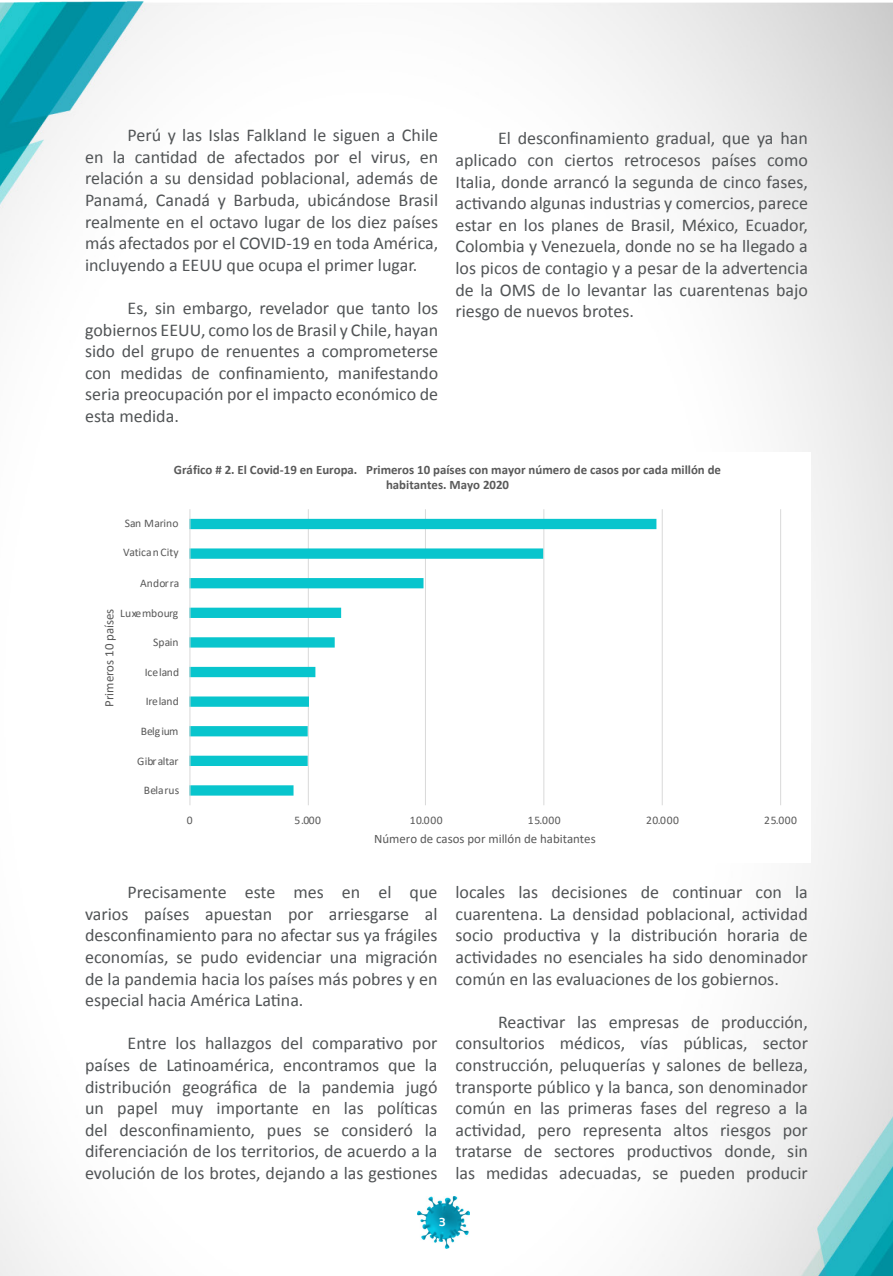
<style>
.page{position:relative;width:893px;height:1276px;background:#fff}
.page>*{position:absolute;margin:0;border:0;box-sizing:border-box;transform-origin:0 0}
.CABEZA{font:18px/21.6px "Calibri";color:#515456;text-align:justify}
.t1{font:13.5px "Berlin Sans FB";color:#fff}
.t2{font:700 12.9px/15.5px "Calibri";color:#595959;text-align:center}
.t3{font:12.9px "Calibri";color:#595959}
.t4{font:11.55px "Calibri";color:#595959}
.t5{font:11.55px "Calibri";letter-spacing:.025em;color:#595959}
</style>
<div class="page">
<img style="left:0;top:1px;width:893px;height:1275px">
<img style="left:418px;top:1196px;width:51px;height:52px">
<div style="left:85px;top:452px;width:726px;height:410px;background:#fff"></div>
<hr style="left:308px;top:509px;width:1px;height:296px;background:#d9d9d9">
<hr style="left:425px;top:509px;width:1px;height:296px;background:#d9d9d9">
<hr style="left:543px;top:509px;width:1px;height:296px;background:#d9d9d9">
<hr style="left:662px;top:509px;width:1px;height:296px;background:#d9d9d9">
<hr style="left:780px;top:509px;width:1px;height:296px;background:#d9d9d9">
<svg style="left:190px;top:519px;width:466px;height:276px"></svg>
<hr style="left:189px;top:509px;width:1px;height:296px;background:#d9d9d9">
<p class="CABEZA" style="left:85px;top:123px;width:355px;text-indent:43px">Perú y las Islas Falkland le siguen a Chile en la cantidad de afectados por el virus, en relación a su densidad poblacional, además de Panamá, Canadá y Barbuda, ubicándose Brasil realmente en el octavo lugar de los diez países más afectados por el COVID-19 en toda América, incluyendo a EEUU que ocupa el primer lugar.</p>
<p class="CABEZA" style="left:85px;top:296px;width:355px;text-indent:43px">Es, sin embargo, revelador que tanto los gobiernos EEUU, como los de Brasil y Chile, hayan sido del grupo de renuentes a comprometerse con medidas de confinamiento, manifestando seria preocupación por el impacto económico de esta medida.</p>
<p class="CABEZA" style="left:455px;top:127px;width:354px;text-indent:43px">El desconfinamiento gradual, que ya han aplicado con ciertos retrocesos países como Italia, donde arrancó la segunda de cinco fases, activando algunas industrias y comercios, parece estar en los planes de Brasil, México, Ecuador, Colombia y Venezuela, donde no se ha llegado a los picos de contagio y a pesar de la advertencia de la OMS de lo levantar las cuarentenas bajo riesgo de nuevos brotes.</p>
<p class="t2" style="left:174px;top:461px;width:549px">Gráfico # 2. El Covid-19 en Europa. Primeros 10 países con mayor número de casos por cada millón de habitantes. Mayo 2020</p>
<p class="t4" style="left:125px;top:515px;width:55px">San Marino</p>
<p class="t4" style="left:123px;top:544px;width:57px">Vatican City</p>
<p class="t4" style="left:140px;top:575px;width:41px">Andorra</p>
<p class="t5" style="left:120px;top:605px;width:60px">Luxembourg</p>
<p class="t3" style="left:100px;top:707px;width:100px;rotate:-90deg">Primeros 10 países</p>
<p class="t4" style="left:153px;top:634px;width:27px">Spain</p>
<p class="t4" style="left:145px;top:664px;width:36px">Iceland</p>
<p class="t4" style="left:146px;top:693px;width:35px">Ireland</p>
<p class="t4" style="left:141px;top:723px;width:39px">Belgium</p>
<p class="t4" style="left:137px;top:753px;width:43px">Gibraltar</p>
<p class="t4" style="left:144px;top:782px;width:37px">Belarus</p>
<p class="t4" style="left:187px;top:812px;width:7px">0</p>
<p class="t4" style="left:295px;top:812px;width:28px">5.000</p>
<p class="t4" style="left:410px;top:812px;width:34px">10.000</p>
<p class="t4" style="left:528px;top:812px;width:34px">15.000</p>
<p class="t4" style="left:646px;top:812px;width:34px">20.000</p>
<p class="t4" style="left:764px;top:812px;width:34px">25.000</p>
<p class="t3" style="left:374px;top:830px;width:223px">Número de casos por millón de habitantes</p>
<p class="CABEZA" style="left:85px;top:880px;width:354px;text-indent:43px">Precisamente este mes en el que varios países apuestan por arriesgarse al desconfinamiento para no afectar sus ya frágiles economías, se pudo evidenciar una migración de la pandemia hacia los países más pobres y en especial hacia América Latina.</p>
<p class="CABEZA" style="left:85px;top:1031px;width:354px;text-indent:43px">Entre los hallazgos del comparativo por países de Latinoamérica, encontramos que la distribución geográfica de la pandemia jugó un papel muy importante en las políticas del desconfinamiento, pues se consideró la diferenciación de los territorios, de acuerdo a la evolución de los brotes, dejando a las gestiones</p>
<p class="CABEZA" style="left:455px;top:880px;width:354px">locales las decisiones de continuar con la cuarentena. La densidad poblacional, actividad socio productiva y la distribución horaria de actividades no esenciales ha sido denominador común en las evaluaciones de los gobiernos.</p>
<p class="CABEZA" style="left:455px;top:1010px;width:354px;text-indent:43px">Reactivar las empresas de producción, consultorios médicos, vías públicas, sector construcción, peluquerías y salones de belleza, transporte público y la banca, son denominador común en las primeras fases del regreso a la actividad, pero representa altos riesgos por tratarse de sectores productivos donde, sin las medidas adecuadas, se pueden producir</p>
<p class="t1" style="left:439px;top:1213px;width:8px">3</p>
</div>
